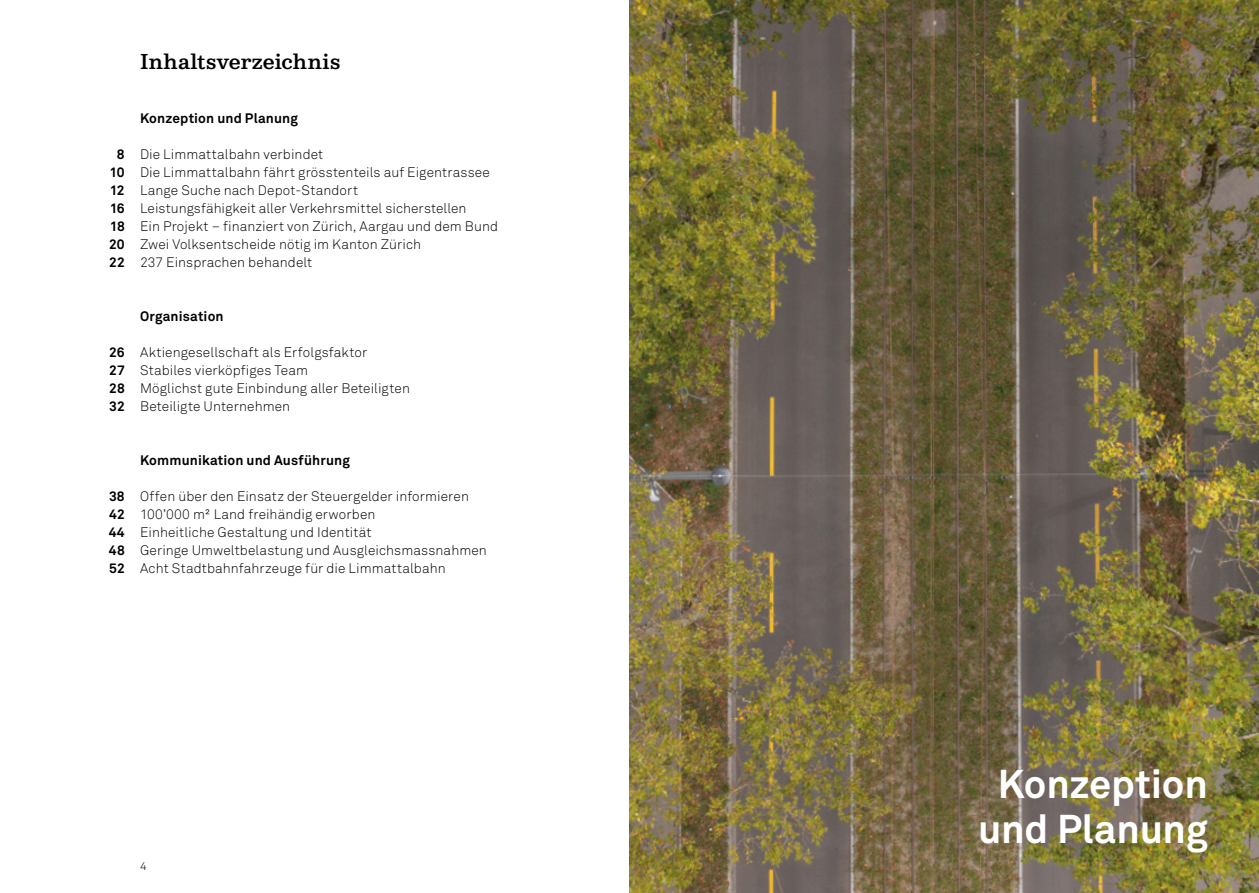
<style>
.page{position:relative;width:1259px;height:893px;background:#fff}
.page>*{position:absolute;margin:0;border:0;box-sizing:border-box;transform-origin:0 0}
.t1{font:700 39.75px/45px "Akkurat";letter-spacing:-.005em;color:#fff;text-align:center}
.t2{font:500 22.5px "NN Colroy";letter-spacing:-.005em;color:#000}
.t3{font:300 13.65px/18px "Akkurat";letter-spacing:.01em;color:#000}
.t4{font:700 13.65px/18px "Akkurat";letter-spacing:.01em;color:#000;text-align:justify}
.t5{font:700 13.65px/18px "Akkurat";letter-spacing:-.035em;color:#000;text-align:center}
.t6{font:300 11.25px "Akkurat";color:#000}
</style>
<div class="page">
<img style="left:629px;top:0;width:630px;height:893px">
<h2 class="t2" style="left:140px;top:48px;width:202px">Inhaltsverzeichnis</h2>
<p class="t5" style="left:109px;top:145px;width:17px">8<br>10<br>12<br>16<br>18<br>20<br>22</p>
<p class="t4" style="left:140px;top:109px;width:159px">Konzeption und Planung</p>
<p class="t3" style="left:140px;top:146px;width:359px">Die Limmattalbahn verbindet<br>Die Limmattalbahn fährt grösstenteils auf Eigentrassee Lange Suche nach Depot-Standort<br>Leistungsfähigkeit aller Verkehrsmittel sicherstellen<br>Ein Projekt – finanziert von Zürich, Aargau und dem Bund Zwei Volksentscheide nötig im Kanton Zürich<br>237 Einsprachen behandelt</p>
<p class="t4" style="left:109px;top:343px;width:17px">26<br>27<br>28<br>32</p>
<p class="t4" style="left:140px;top:307px;width:85px">Organisation</p>
<p class="t3" style="left:140px;top:344px;width:271px">Aktiengesellschaft als Erfolgsfaktor Stabiles vierköpfiges Team<br>Möglichst gute Einbindung aller Beteiligten Beteiligte Unternehmen</p>
<p class="t4" style="left:109px;top:487px;width:18px">38<br>42<br>44<br>48<br>52</p>
<p class="t4" style="left:140px;top:451px;width:211px">Kommunikation und Ausführung</p>
<p class="t3" style="left:140px;top:488px;width:348px">Offen über den Einsatz der Steuergelder informieren 100’000 m² Land freihändig erworben<br>Einheitliche Gestaltung und Identität<br>Geringe Umweltbelastung und Ausgleichsmassnahmen Acht Stadtbahnfahrzeuge für die Limmattalbahn</p>
<p class="t6" style="left:140px;top:859px;width:8px">4</p>
<h1 class="t1" style="left:978px;top:762px;width:231px">Konzeption und Planung</h1>
</div>
